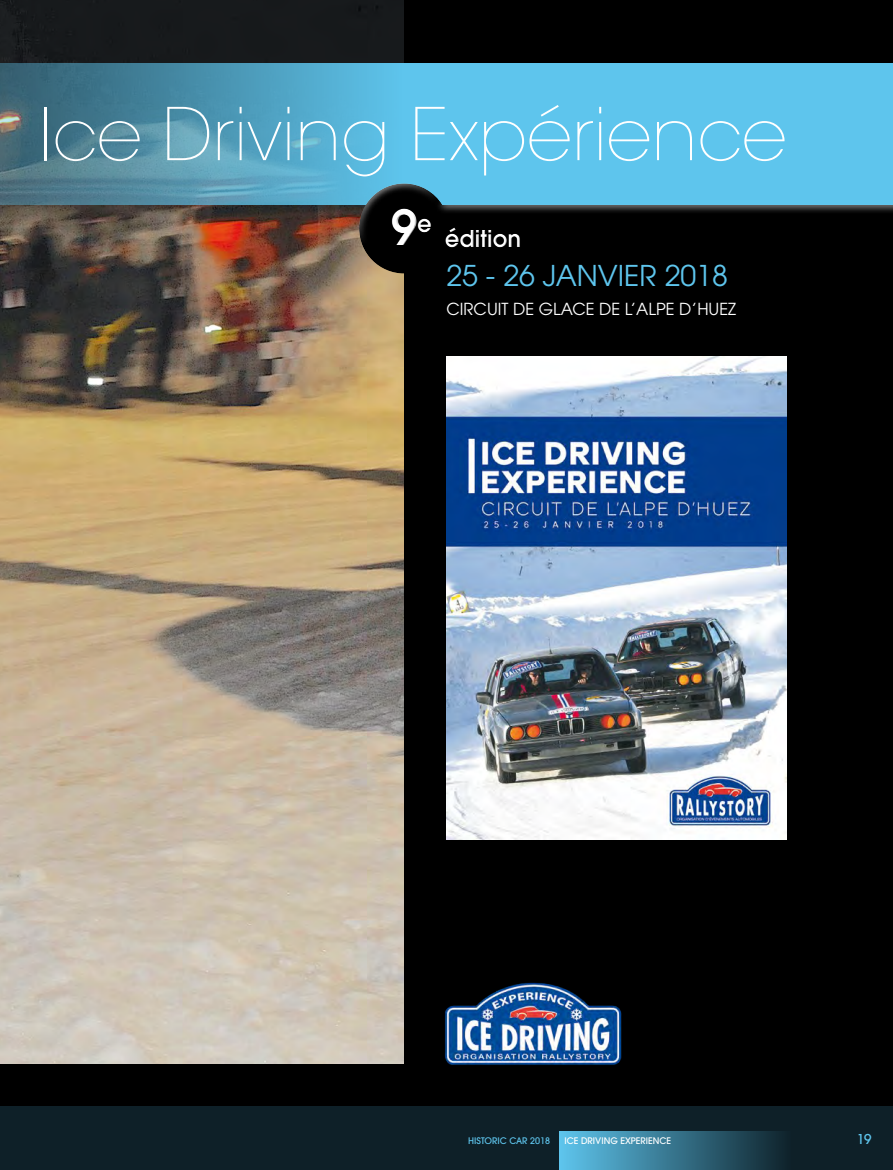
<style>
.page{position:relative;width:893px;height:1170px;background:#fff}
.page>*{position:absolute;margin:0;border:0;box-sizing:border-box;transform-origin:0 0}
.t1{font:200 72px "Avant Garde";color:#fff}
.t2{font:600 48.3px "Avant Garde";color:#fff}
.t3{font:28.5px "Avant Garde";color:#5ec5ed}
.t4{font:600 22.95px "Avant Garde";color:#fff}
.t5{font:16.5px "Avant Garde";color:#fff}
.t6{font:500 13.5px "Avant Garde";color:#5ec5ed}
.t7{font:500 9px "Avant Garde";color:#fff}
.t8{font:500 9px "Avant Garde";color:#5ec5ed}
</style>
<div class="page">
<div style="left:0;top:0;width:893px;height:1169px;background:#000"></div>
<div style="left:0;top:1106px;width:893px;height:63px;background:#0e2028"></div>
<div style="left:560px;top:1131px;width:231px;height:38px;background:linear-gradient(to right,#5dc4ec,#0f222a)"></div>
<img style="left:0;top:0;width:404px;height:1063px">
<div style="left:404px;top:64px;width:489px;height:141px;background:#5ec5ed"></div>
<svg style="left:0;top:64px;width:404px;height:141px;background:#5195af"></svg>
<div style="left:356px;top:181px;width:537px;height:69px;background:#fff;opacity:.75"></div>
<div style="left:356px;top:195px;width:537px;height:79px;background:#000;opacity:.75"></div>
<div style="left:391px;top:208px;width:129px;height:38px;background:#fff;opacity:.75"></div>
<div style="left:391px;top:213px;width:129px;height:34px;background:#000"></div>
<img style="left:446px;top:356px;width:341px;height:483px">
<img style="left:445px;top:982px;width:177px;height:83px">
<h1 class="t1" style="left:39px;top:92px;width:749px">Ice Driving Expérience</h1>
<h2 class="t2" style="left:390px;top:196px;width:43px">9<sup>e</sup></h2>
<h3 class="t4" style="left:445px;top:223px;width:78px">édition</h3>
<h3 class="t3" style="left:446px;top:258px;width:283px">25 - 26 JANVIER 2018</h3>
<p class="t5" style="left:446px;top:299px;width:291px">CIRCUIT DE GLACE DE L’ALPE D’HUEZ</p>
<p class="t8" style="left:468px;top:1134px;width:83px">HISTORIC CAR 2018</p>
<p class="t7" style="left:564px;top:1134px;width:108px">ICE DRIVING EXPERIENCE</p>
<p class="t6" style="left:857px;top:1131px;width:16px">19</p>
</div>
